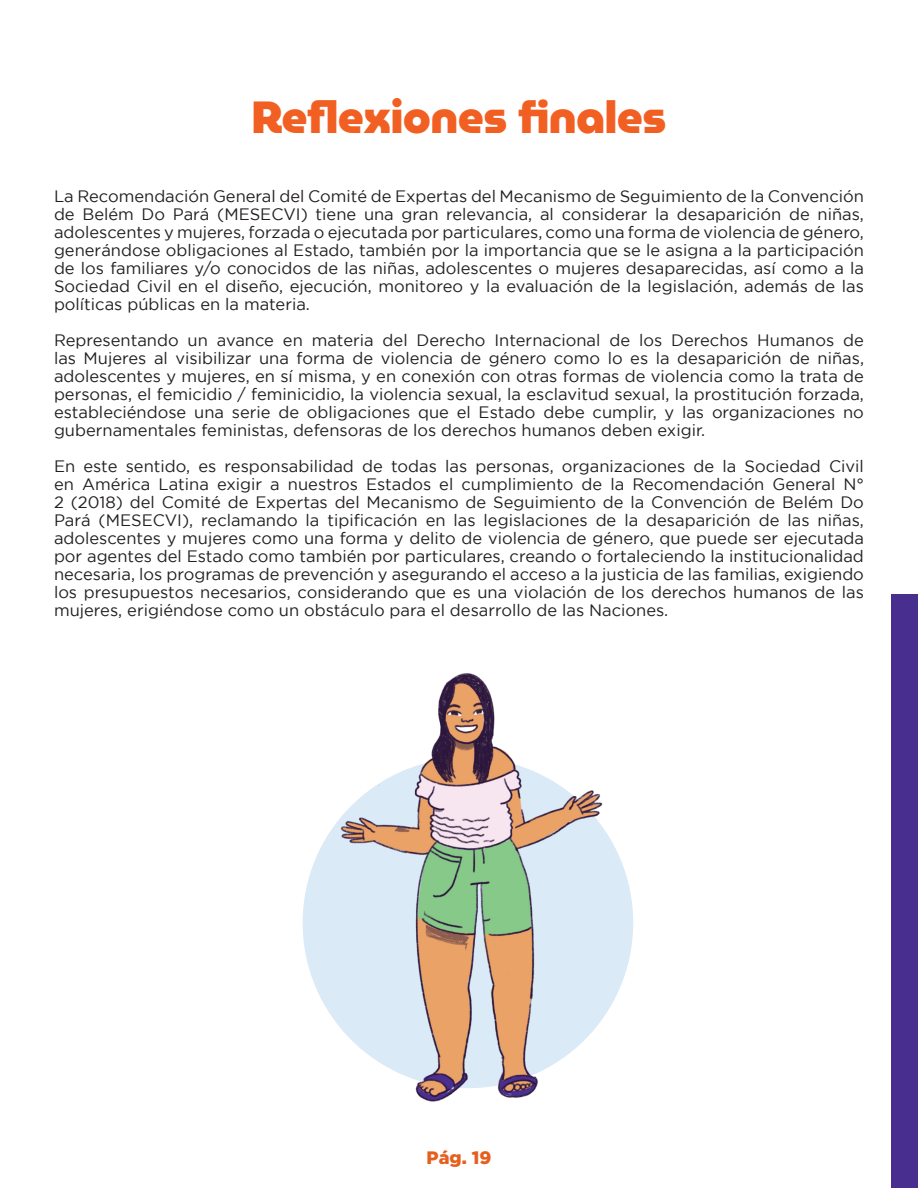
<style>
.page{position:relative;width:918px;height:1188px;background:#fff}
.page>*{position:absolute;margin:0;border:0;box-sizing:border-box;transform-origin:0 0}
.t1{font:600 45px "Museo Moderno";letter-spacing:-.01em;color:#f16022}
.t2{font:900 18px "Gotham";color:#e5601e}
.t3{font:16.5px/18px "Gotham";color:#231f20;text-align:justify}
</style>
<div class="page">
<div style="left:303px;top:758px;width:330px;height:330px;background:#dbeaf7;border-radius:50%"></div>
<img style="left:332px;top:673px;width:279px;height:429px">
<div style="left:891px;top:594px;width:27px;height:594px;background:#482f8f"></div>
<p class="t1" style="left:252px;top:83px;width:416px">Reflexiones finales</p>
<p class="t3" style="left:54px;top:187px;width:812px">La Recomendación General del Comité de Expertas del Mecanismo de Seguimiento de la Convención de Belém Do Pará (MESECVI) tiene una gran relevancia, al considerar la desaparición de niñas, adolescentes y mujeres, forzada o ejecutada por particulares, como una forma de violencia de género, generándose obligaciones al Estado, también por la importancia que se le asigna a la participación de los familiares y/o conocidos de las niñas, adolescentes o mujeres desaparecidas, así como a la Sociedad Civil en el diseño, ejecución, monitoreo y la evaluación de la legislación, además de las políticas públicas en la materia.</p>
<p class="t3" style="left:54px;top:331px;width:812px">Representando un avance en materia del Derecho Internacional de los Derechos Humanos de las Mujeres al visibilizar una forma de violencia de género como lo es la desaparición de niñas, adolescentes y mujeres, en sí misma, y en conexión con otras formas de violencia como la trata de personas, el femicidio / feminicidio, la violencia sexual, la esclavitud sexual, la prostitución forzada, estableciéndose una serie de obligaciones que el Estado debe cumplir, y las organizaciones no gubernamentales feministas, defensoras de los derechos humanos deben exigir.</p>
<p class="t3" style="left:54px;top:457px;width:812px">En este sentido, es responsabilidad de todas las personas, organizaciones de la Sociedad Civil en América Latina exigir a nuestros Estados el cumplimiento de la Recomendación General N° 2 (2018) del Comité de Expertas del Mecanismo de Seguimiento de la Convención de Belém Do Pará (MESECVI), reclamando la tipificación en las legislaciones de la desaparición de las niñas, adolescentes y mujeres como una forma y delito de violencia de género, que puede ser ejecutada por agentes del Estado como también por particulares, creando o fortaleciendo la institucionalidad necesaria, los programas de prevención y asegurando el acceso a la justicia de las familias, exigiendo los presupuestos necesarios, considerando que es una violación de los derechos humanos de las mujeres, erigiéndose como un obstáculo para el desarrollo de las Naciones.</p>
<p class="t2" style="left:427px;top:1147px;width:66px">Pág. 19</p>
</div>
